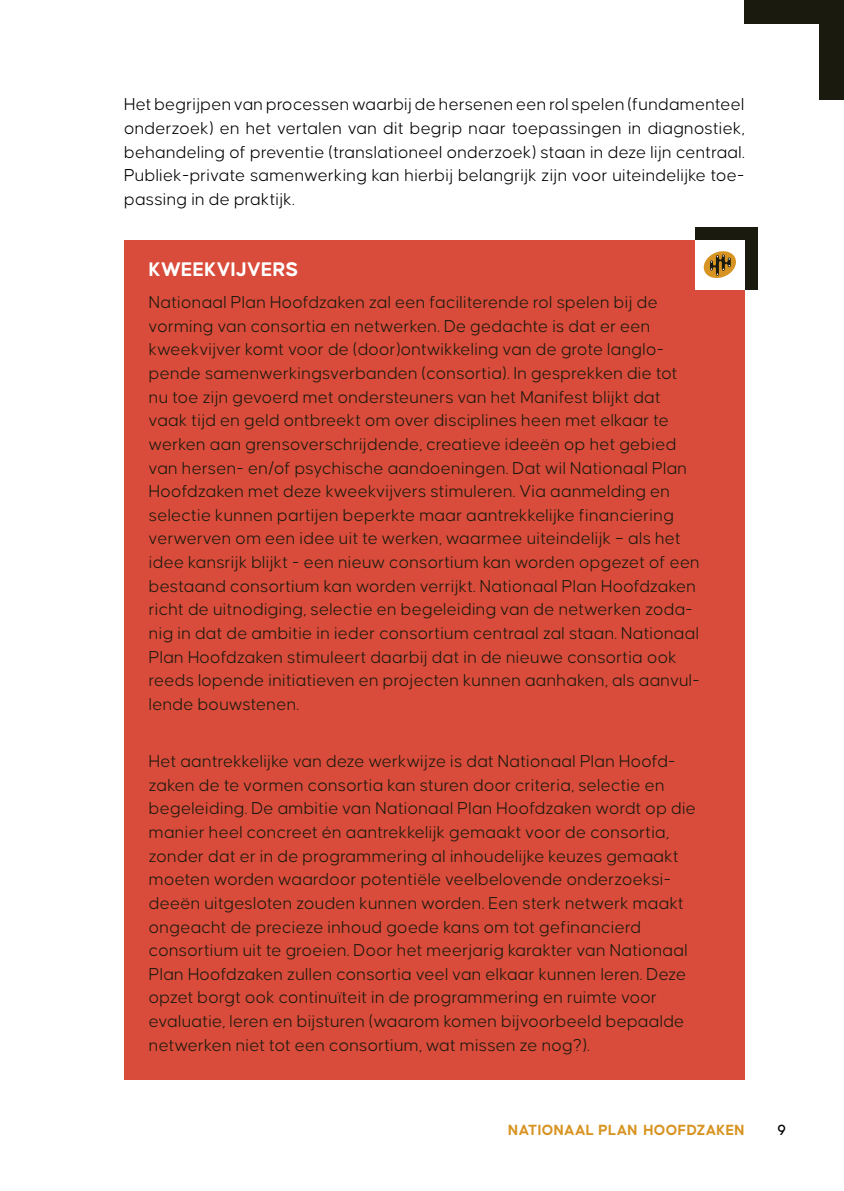
<style>
.page{position:relative;width:844px;height:1191px;background:#fff}
.page>*{position:absolute;margin:0;border:0;box-sizing:border-box;transform-origin:0 0}
.t1{font:700 21px "Causten Round";letter-spacing:.01em;color:#fff}
.t2{font:300 18.38px/23.6px "Causten Round";letter-spacing:.01em;color:#1a1a0f}
.t3{font:300 18.38px/23.6px "Causten Round";letter-spacing:.01em;color:#000;text-align:justify}
.t4{font:700 15.75px "Causten Round";letter-spacing:.02em;color:#d89422}
.t5{font:500 15.75px "Causten Round";color:#000}
</style>
<div class="page">
<div style="left:744px;top:0;width:99px;height:99px;background:#1a1a0f"></div>
<div style="left:25px;top:25px;width:794px;height:1141px;background:#fff"></div>
<div style="left:124px;top:240px;width:620px;height:839px;background:#d94b3a"></div>
<div style="left:694px;top:227px;width:62px;height:62px;background:#1a1a0f"></div>
<div style="left:694px;top:240px;width:50px;height:49px;background:#fff"></div>
<svg style="left:703px;top:251px;width:33px;height:27px"></svg>
<p class="t3" style="left:124px;top:93px;width:622px">Het begrijpen van processen waarbij de hersenen een rol spelen (fundamenteel onderzoek) en het vertalen van dit begrip naar toepassingen in diagnostiek, behandeling of preventie (translationeel onderzoek) staan in deze lijn centraal.<br>Publiek-private samenwerking kan hierbij belangrijk zijn voor uiteindelijke toe&shy;passing in de praktijk.</p>
<p class="t1" style="left:149px;top:257px;width:151px">KWEEKVIJVERS</p>
<p class="t2" style="left:149px;top:290px;width:552px">Nationaal Plan Hoofdzaken zal een faciliterende rol spelen bij de vorming van consortia en netwerken. De gedachte is dat er een kweekvijver komt voor de (door)ontwikkeling van de grote langlo&shy;pende samenwerkingsverbanden (consortia). In gesprekken die tot nu toe zijn gevoerd met ondersteuners van het Manifest blijkt dat vaak tijd en geld ontbreekt om over disciplines heen met elkaar te werken aan grensoverschrijdende, creatieve ideeën op het gebied van hersen- en/of psychische aandoeningen. Dat wil Nationaal Plan Hoofdzaken met deze kweekvijvers stimuleren. Via aanmelding en selectie kunnen partijen beperkte maar aantrekkelijke financiering verwerven om een idee uit te werken, waarmee uiteindelijk – als het idee kansrijk blijkt - een nieuw consortium kan worden opgezet of een bestaand consortium kan worden verrijkt. Nationaal Plan Hoofdzaken richt de uitnodiging, selectie en begeleiding van de netwerken zoda&shy;nig in dat de ambitie in ieder consortium centraal zal staan. Nationaal Plan Hoofdzaken stimuleert daarbij dat in de nieuwe consortia ook reeds lopende initiatieven en projecten kunnen aanhaken, als aanvul&shy;lende bouwstenen.</p>
<p class="t2" style="left:149px;top:749px;width:548px">Het aantrekkelijke van deze werkwijze is dat Nationaal Plan Hoofd&shy;zaken de te vormen consortia kan sturen door criteria, selectie en begeleiding. De ambitie van Nationaal Plan Hoofdzaken wordt op die manier heel concreet én aantrekkelijk gemaakt voor de consortia, zonder dat er in de programmering al inhoudelijke keuzes gemaakt moeten worden waardoor potentiële veelbelovende onderzoeksi&shy;deeën uitgesloten zouden kunnen worden. Een sterk netwerk maakt ongeacht de precieze inhoud goede kans om tot gefinancierd consortium uit te groeien. Door het meerjarig karakter van Nationaal Plan Hoofdzaken zullen consortia veel van elkaar kunnen leren. Deze opzet borgt ook continuïteit in de programmering en ruimte voor evaluatie, leren en bijsturen (waarom komen bijvoorbeeld bepaalde netwerken niet tot een consortium, wat missen ze nog?).</p>
<p class="t4" style="left:508px;top:1121px;width:238px">NATIONAAL PLAN HOOFDZAKEN</p>
<p class="t5" style="left:777px;top:1121px;width:10px">9</p>
</div>
